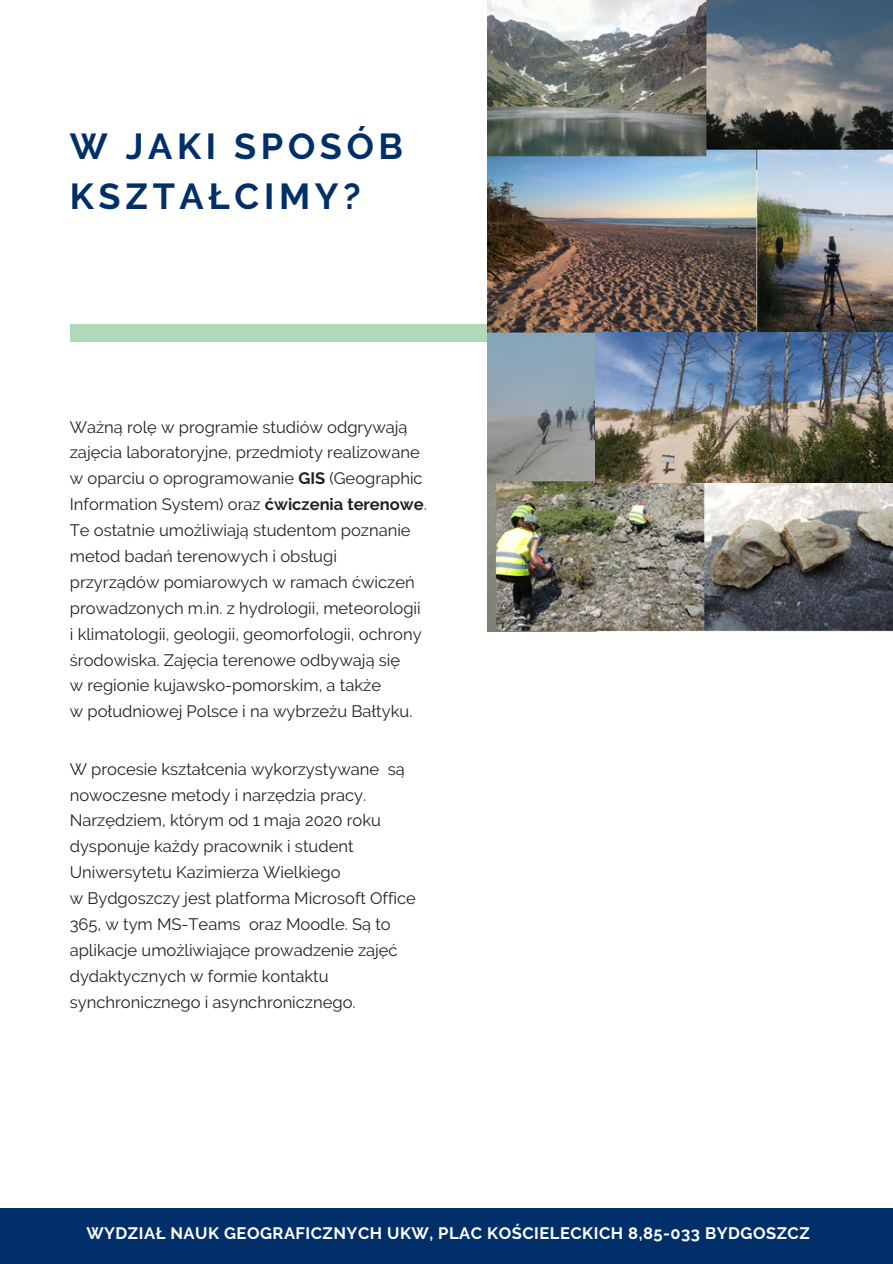
<style>
.page{position:relative;width:893px;height:1264px;background:#fff}
.page>*{position:absolute;margin:0;border:0;box-sizing:border-box;transform-origin:0 0}
.t1{font:700 36px/49.5px "Raleway";letter-spacing:.13em;color:#012f6a}
.t2{font:16.5px/25.8px "Raleway";color:#222}
.t3{font:700 16.5px "Raleway";letter-spacing:.03em;color:#fff}
.s1{font-weight:700}
</style>
<div class="page">
<div style="left:70px;top:324px;width:822px;height:17px;background:#b1d8b7"></div>
<div style="left:0;top:1208px;width:892px;height:55px;background:#012f6a"></div>
<img style="left:487px;top:0;width:405px;height:631px">
<img style="left:595px;top:333px;width:297px;height:149px">
<p class="t1" style="left:70px;top:122px;width:335px">W JAKI SPOSÓB<br>KSZTAŁCIMY?</p>
<p class="t2" style="left:70px;top:414px;width:358px">Ważną rolę w programie studiów odgrywają zajęcia laboratoryjne, przedmioty realizowane w oparciu o oprogramowanie <span class="s1">GIS</span> (Geographic Information System) oraz <span class="s1">ćwiczenia terenowe</span>.<br>Te ostatnie umożliwiają studentom poznanie metod badań terenowych i obsługi przyrządów pomiarowych w ramach ćwiczeń prowadzonych m.in. z hydrologii, meteorologii</p>
<p class="t2" style="left:70px;top:621px;width:353px">i klimatologii, geologii, geomorfologii, ochrony środowiska. Zajęcia terenowe odbywają się</p>
<p class="t2" style="left:70px;top:672px;width:312px">w regionie kujawsko-pomorskim, a także</p>
<p class="t2" style="left:70px;top:698px;width:344px">w południowej Polsce i na wybrzeżu Bałtyku.</p>
<p class="t2" style="left:70px;top:756px;width:336px">W procesie kształcenia wykorzystywane są nowoczesne metody i narzędzia pracy.<br>Narzędziem, którym od 1 maja 2020 roku dysponuje każdy pracownik i student Uniwersytetu Kazimierza Wielkiego</p>
<p class="t2" style="left:70px;top:885px;width:347px">w Bydgoszczy jest platforma Microsoft Office 365, w tym MS-Teams oraz Moodle. Są to aplikacje umożliwiające prowadzenie zajęć dydaktycznych w formie kontaktu synchronicznego i asynchronicznego.</p>
<p class="t3" style="left:86px;top:1223px;width:724px">WYDZIAŁ NAUK GEOGRAFICZNYCH UKW, PLAC KOŚCIELECKICH 8,85-033 BYDGOSZCZ</p>
</div>
